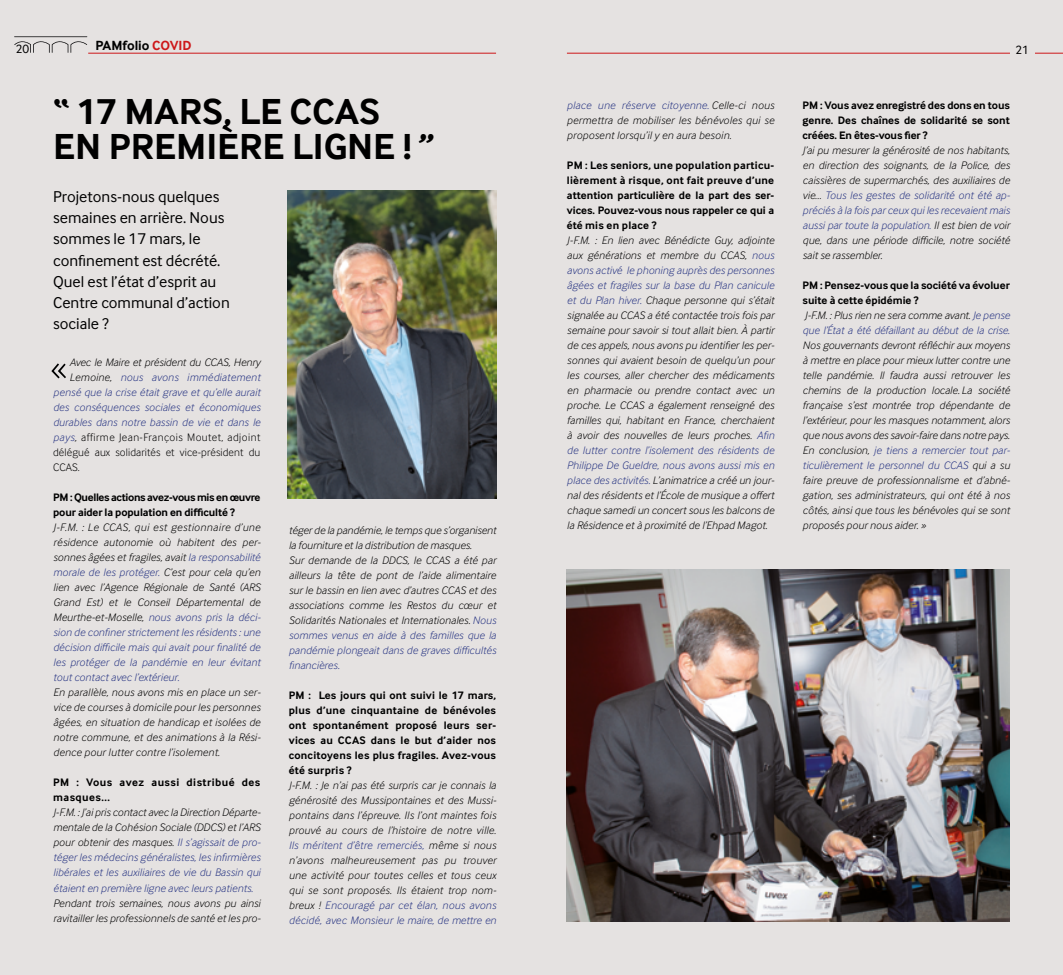
<style>
.page{position:relative;width:1063px;height:975px;background:#fff}
.page>*{position:absolute;margin:0;border:0;box-sizing:border-box;transform-origin:0 0}
.t1{font:700 37.5px "Inter Face";color:#000}
.t2{font:16.25px/21.2px "Inter Face";color:#000}
.t3{font:700 13.75px "Inter Face";color:#000}
.t4{font:12.5px "Inter Face";color:#000}
.TEXTE{font:italic 300 11.25px/15px "Inter Face";letter-spacing:.01em;color:#000;text-align:justify}
.TEXTE_bold{font:700 11.25px/15px "Inter Face";color:#000;text-align:justify}
.TEXTE-2{font:italic 300 11.25px/15px "Inter Face";letter-spacing:.01em;color:#283583;text-align:justify}
.TEXTE_bold-2{font:700 11.25px/15px "Inter Face";letter-spacing:-.03em;color:#000}
.TEXTE-3{font:300 11.25px "Inter Face";letter-spacing:.01em;color:#000}
.TEXTE-4{font:300 11.25px "Inter Face";letter-spacing:.04em;color:#000}
.TEXTE_bold-3{font:700 11.25px/15px "Inter Face";letter-spacing:.04em;color:#000}
.s1{color:#cd1719}
.s2{color:#000}
.s3{font-style:italic;color:#283583}
.s4{font-style:italic}
.s5{color:#283583}
</style>
<div class="page">
<div style="left:0;top:0;width:1063px;height:974px;background:#e5e2e1"></div>
<img style="left:287px;top:190px;width:209px;height:308px">
<svg style="left:51px;top:363px;width:15px;height:15px"></svg>
<hr style="left:88px;top:53px;width:408px;height:1px;background:#cd1719">
<svg style="left:14px;top:36px;width:73px;height:17px"></svg>
<hr style="left:567px;top:53px;width:496px;height:1px;background:#cd1719">
<div style="left:1010px;top:43px;width:25px;height:15px;background:#e5e2e1"></div>
<img style="left:567px;top:569px;width:443px;height:352px">
<p class="t4" style="left:16px;top:42px;width:15px">20</p>
<p class="t3" style="left:95px;top:37px;width:98px">PAMfolio <span class="s1">COVID</span></p>
<p class="t4" style="left:1015px;top:42px;width:15px">21</p>
<p class="t1" style="left:53px;top:90px;width:328px">“ 17 MARS, LE CCAS</p>
<p class="t1" style="left:53px;top:125px;width:383px">EN PREMIÈRE LIGNE ! ”</p>
<p class="t2" style="left:53px;top:186px;width:178px">Projetons-nous quelques semaines en arrière. Nous sommes le 17 mars, le confinement est décrété.<br>Quel est l’état d’esprit au<br>Centre communal d’action sociale ?</p>
<p class="TEXTE" style="left:70px;top:355px;width:192px">Avec le Maire et président du CCAS, Henry</p>
<p class="TEXTE-2" style="left:70px;top:370px;width:192px"><span class="s2">Lemoine,</span> nous avons immédiatement</p>
<p class="TEXTE-2" style="left:53px;top:385px;width:209px">pensé que la crise était grave et qu’elle aurait</p>
<p class="TEXTE-2" style="left:53px;top:400px;width:209px">des conséquences sociales et économiques</p>
<p class="TEXTE-2" style="left:53px;top:415px;width:209px">durables dans notre bassin de vie et dans le</p>
<p class="TEXTE-4" style="left:53px;top:431px;width:209px"><span class="s3">pays</span><span class="s4">,</span> affirme Jean-François Moutet, adjoint</p>
<p class="TEXTE-3" style="left:53px;top:446px;width:209px">délégué aux solidarités et vice-président du</p>
<p class="TEXTE-3" style="left:53px;top:461px;width:28px">CCAS.</p>
<p class="TEXTE_bold-2" style="left:53px;top:490px;width:209px">PM : Quelles actions avez-vous mis en œuvre pour aider la population en difficulté ?</p>
<p class="TEXTE" style="left:53px;top:520px;width:209px">J-F.M. : Le CCAS, qui est gestionnaire d’une résidence autonomie où habitent des per&shy;sonnes âgées et fragiles, avait <span class="s5">la responsabilité morale de les protéger.</span> C’est pour cela qu’en lien avec l’Agence Régionale de Santé (ARS Grand Est) et le Conseil Départemental de Meurthe-et-Moselle, <span class="s5">nous avons pris la déci&shy;sion de confiner strictement les résidents : une décision difficile mais qui avait pour finalité de les protéger de la pandémie en leur évitant tout contact avec l’extérieur.</span></p>
<p class="TEXTE" style="left:53px;top:685px;width:209px">En parallèle, nous avons mis en place un ser&shy;vice de courses à domicile pour les personnes âgées, en situation de handicap et isolées de notre commune, et des animations à la Rési&shy;dence pour lutter contre l’isolement.</p>
<p class="TEXTE_bold-3" style="left:53px;top:775px;width:209px">PM : Vous avez aussi distribué des masques...</p>
<p class="TEXTE-2" style="left:53px;top:805px;width:209px"><span class="s2">J-F.M. : J’ai pris contact avec la Direction Départe&shy;mentale de la Cohésion Sociale (DDCS) et l’ARS pour obtenir des masques.</span> Il s’agissait de pro&shy;téger les médecins généralistes, les infirmières libérales et les auxiliaires de vie du Bassin qui étaient en première ligne avec leurs patients.</p>
<p class="TEXTE" style="left:53px;top:895px;width:209px">Pendant trois semaines, nous avons pu ainsi ravitailler les professionnels de santé et les pro-</p>
<p class="TEXTE" style="left:289px;top:522px;width:209px">téger de la pandémie, le temps que s’organisent la fourniture et la distribution de masques.</p>
<p class="TEXTE" style="left:289px;top:552px;width:209px">Sur demande de la DDCS, le CCAS a été par ailleurs la tête de pont de l’aide alimentaire sur le bassin en lien avec d’autres CCAS et des associations comme les Restos du cœur et Solidarités Nationales et Internationales. <span class="s5">Nous sommes venus en aide à des familles que la pandémie plongeait dans de graves difficultés financières.</span></p>
<p class="TEXTE_bold" style="left:289px;top:687px;width:209px">PM : Les jours qui ont suivi le 17 mars, plus d’une cinquantaine de bénévoles ont spontanément proposé leurs ser&shy;vices au CCAS dans le but d’aider nos concitoyens les plus fragiles. Avez-vous été surpris ?</p>
<p class="TEXTE" style="left:289px;top:777px;width:209px">J-F.M. : Je n’ai pas été surpris car je connais la générosité des Mussipontaines et des Mussi&shy;pontains dans l’épreuve. Ils l’ont maintes fois prouvé au cours de l’histoire de notre ville.<br><span class="s5">Ils méritent d’être remerciés,</span> même si nous n’avons malheureusement pas pu trouver une activité pour toutes celles et tous ceux qui se sont proposés. Ils étaient trop nom&shy;breux ! <span class="s5">Encouragé par cet élan, nous avons décidé, avec Monsieur le maire, de mettre en</span></p>
<p class="TEXTE" style="left:567px;top:97px;width:209px"><span class="s5">place une réserve citoyenne.</span> Celle-ci nous permettra de mobiliser les bénévoles qui se proposent lorsqu’il y en aura besoin.</p>
<p class="TEXTE_bold" style="left:567px;top:157px;width:209px">PM : Les seniors, une population particu&shy;lièrement à risque, ont fait preuve d’une attention particulière de la part des ser&shy;vices. Pouvez-vous nous rappeler ce qui a été mis en place ?</p>
<p class="TEXTE" style="left:567px;top:232px;width:209px">J-F.M. : En lien avec Bénédicte Guy, adjointe aux générations et membre du CCAS, <span class="s5">nous avons activé le phoning auprès des personnes âgées et fragiles sur la base du Plan canicule et du Plan hiver.</span> Chaque personne qui s’était signalée au CCAS a été contactée trois fois par semaine pour savoir si tout allait bien. À partir de ces appels, nous avons pu identifier les per&shy;sonnes qui avaient besoin de quelqu’un pour les courses, aller chercher des médicaments en pharmacie ou prendre contact avec un proche. Le CCAS a également renseigné des familles qui, habitant en France, cherchaient à avoir des nouvelles de leurs proches. <span class="s5">Afin de lutter contre l’isolement des résidents de Philippe De Gueldre, nous avons aussi mis en place des activités.</span> L’animatrice a créé un jour&shy;nal des résidents et l’École de musique a offert chaque samedi un concert sous les balcons de la Résidence et à proximité de l’Ehpad Magot.</p>
<p class="TEXTE_bold" style="left:803px;top:97px;width:209px">PM : Vous avez enregistré des dons en tous genre. Des chaînes de solidarité se sont créées. En êtes-vous fier ?</p>
<p class="TEXTE" style="left:803px;top:142px;width:209px">J’ai pu mesurer la générosité de nos habitants, en direction des soignants, de la Police, des caissières de supermarchés, des auxiliaires de vie… <span class="s5">Tous les gestes de solidarité ont été ap&shy;préciés à la fois par ceux qui les recevaient mais aussi par toute la population.</span> Il est bien de voir que, dans une période difficile, notre société sait se rassembler.</p>
<p class="TEXTE_bold" style="left:803px;top:277px;width:209px">PM : Pensez-vous que la société va évoluer suite à cette épidémie ?</p>
<p class="TEXTE" style="left:803px;top:307px;width:209px">J-F.M. : Plus rien ne sera comme avant. <span class="s5">Je pense que l’État a été défaillant au début de la crise.<br></span>Nos gouvernants devront réfléchir aux moyens à mettre en place pour mieux lutter contre une telle pandémie. Il faudra aussi retrouver les chemins de la production locale. La société française s’est montrée trop dépendante de l’extérieur, pour les masques notamment, alors que nous avons des savoir-faire dans notre pays.</p>
<p class="TEXTE" style="left:803px;top:442px;width:209px">En conclusion, <span class="s5">je tiens a remercier tout par&shy;ticulièrement le personnel du CCAS</span> qui a su faire preuve de professionnalisme et d’abné&shy;gation, ses administrateurs, qui ont été à nos côtés, ainsi que tous les bénévoles qui se sont proposés pour nous aider. »</p>
</div>
